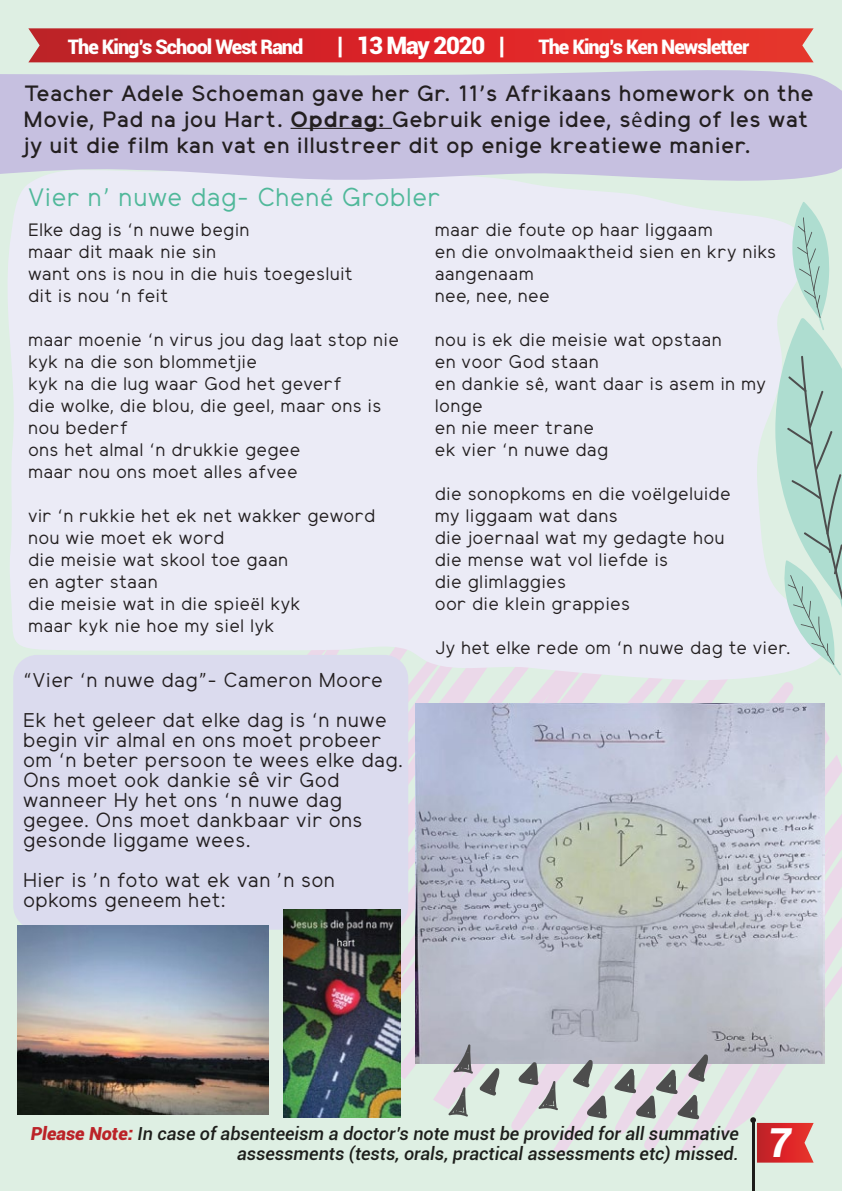
<style>
.page{position:relative;width:842px;height:1191px;background:#deefe3}
.page>*{position:absolute;margin:0;border:0;box-sizing:border-box;transform-origin:0 0}
.t1{font:italic 900 40px "Roboto";color:#fff}
.t2{font:25.2px "Elliot Sans";letter-spacing:.05em;color:#50b89a}
.t3{font:900 24px "Roboto";letter-spacing:-.05em;color:#fff}
.t4{font:500 22px/26px "Elliot Sans";letter-spacing:.05em;color:#231f20}
.t5{font:20px/20px "Elliot Sans";letter-spacing:.05em;color:#231f20}
.t6{font:900 20px "Roboto";letter-spacing:-.05em;color:#fff}
.t7{font:18px/22px "Elliot Sans";letter-spacing:.05em;color:#231f20}
.t8{font:italic 500 18px/19.6px "Roboto";color:#1d1e1b;text-align:right}
.s1{font-weight:700}
.s2{font-family:"Myriad Pro";font-weight:400}
.s3{font-family:"Myriad Pro"}
.s4{font-family:"Myriad Pro";font-size:22px}
.s5{font-weight:900;color:#bb2328}
</style>
<div class="page">
<svg style="left:249px;top:680px;width:593px;height:474px"></svg>
<div style="left:8px;top:191px;width:767px;height:489px;background:#ebebf6"></div>
<hr style="left:752px;top:1120px;width:2px;height:71px;background:#1d1c1a">
<svg style="left:750px;top:1117px;width:64px;height:45px"></svg>
<svg style="left:28px;top:28px;width:786px;height:34px;background:#d72c2d"></svg>
<svg style="left:0;top:70px;width:842px;height:121px;background:#cac7e1"></svg>
<hr style="left:290px;top:128px;width:102px;height:1px;background:#231f20">
<img style="left:415px;top:703px;width:410px;height:360px">
<svg style="left:587px;top:1095px;width:21px;height:23px"></svg>
<svg style="left:573px;top:1059px;width:20px;height:29px"></svg>
<svg style="left:448px;top:1087px;width:20px;height:30px"></svg>
<svg style="left:453px;top:1044px;width:20px;height:30px"></svg>
<svg style="left:614px;top:1053px;width:94px;height:66px"></svg>
<svg style="left:518px;top:1061px;width:40px;height:49px"></svg>
<svg style="left:479px;top:1067px;width:21px;height:29px"></svg>
<div style="left:13px;top:655px;width:395px;height:274px;background:#dbdbee;border-radius:24px"></div>
<img style="left:284px;top:910px;width:117px;height:207px">
<img style="left:18px;top:926px;width:251px;height:188px">
<svg style="left:775px;top:202px;width:67px;height:473px"></svg>
<p class="t6" style="left:68px;top:32px;width:237px">The King’s School West Rand</p>
<h3 class="t3" style="left:337px;top:28px;width:169px">| 13 May 2020 |</h3>
<p class="t6" style="left:538px;top:32px;width:212px">The King’s Ken Newsletter</p>
<p class="t4" style="left:24px;top:83px;width:791px">Teacher Adele Schoeman gave her Gr. 11’s Afrikaans homework on the<br>Movie, Pad na jou Hart. <span class="s1">Opdrag:</span> Gebruik enige idee, s<span class="s2">ê</span>ding of les wat jy uit die film kan vat en illustreer dit op enige kreatiewe manier.</p>
<h2 class="t2" style="left:28px;top:186px;width:413px">Vier n’ nuwe dag- Chen<span class="s3">é</span> Grobler</h2>
<p class="t7" style="left:28px;top:220px;width:326px">Elke dag is ‘n nuwe begin<br>maar dit maak nie sin<br>want ons is nou in die huis toegesluit dit is nou ‘n feit</p>
<p class="t7" style="left:28px;top:330px;width:372px">maar moenie ‘n virus jou dag laat stop nie kyk na die son blommetjie<br>kyk na die lug waar God het geverf<br>die wolke, die blou, die geel, maar ons is nou bederf<br>ons het almal ‘n drukkie gegee<br>maar nou ons moet alles afvee</p>
<p class="t7" style="left:28px;top:506px;width:348px">vir ‘n rukkie het ek net wakker geword nou wie moet ek word<br>die meisie wat skool toe gaan<br>en agter staan<br>die meisie wat in die spie<span class="s3">ë</span>l kyk<br>maar kyk nie hoe my siel lyk</p>
<p class="t5" style="left:23px;top:662px;width:365px;line-height:40px">“Vier ‘n nuwe dag”- Cameron Moore<br>Ek het geleer dat elke dag is ‘n nuwe</p>
<p class="t5" style="left:23px;top:732px;width:381px">begin vir almal en ons moet probeer om ‘n beter persoon te wees elke dag.<br>Ons moet ook dankie s<span class="s4">ê</span> vir God wanneer Hy het ons ‘n nuwe dag gegee. Ons moet dankbaar vir ons gesonde liggame wees.</p>
<p class="t5" style="left:23px;top:872px;width:313px">Hier is 'n foto wat ek van 'n son opkoms geneem het:</p>
<p class="t7" style="left:435px;top:220px;width:342px">maar die foute op haar liggaam<br>en die onvolmaaktheid sien en kry niks aangenaam<br>nee, nee, nee</p>
<p class="t7" style="left:435px;top:330px;width:332px">nou is ek die meisie wat opstaan<br>en voor God staan<br>en dankie s<span class="s3">ê</span>, want daar is asem in my longe<br>en nie meer trane<br>ek vier ‘n nuwe dag</p>
<p class="t7" style="left:435px;top:484px;width:297px">die sonopkoms en die vo<span class="s3">ë</span>lgeluide my liggaam wat dans<br>die joernaal wat my gedagte hou die mense wat vol liefde is<br>die glimlaggies<br>oor die klein grappies</p>
<p class="t7" style="left:435px;top:638px;width:357px">Jy het elke rede om ‘n nuwe dag te vier.</p>
<p class="t8" style="left:31px;top:1123px;width:710px"><span class="s5">Please Note:</span> In case of absenteeism a doctor’s note must be provided for all summative assessments (tests, orals, practical assessments etc) missed.</p>
<h1 class="t1" style="left:768px;top:1114px;width:25px">7</h1>
</div>
